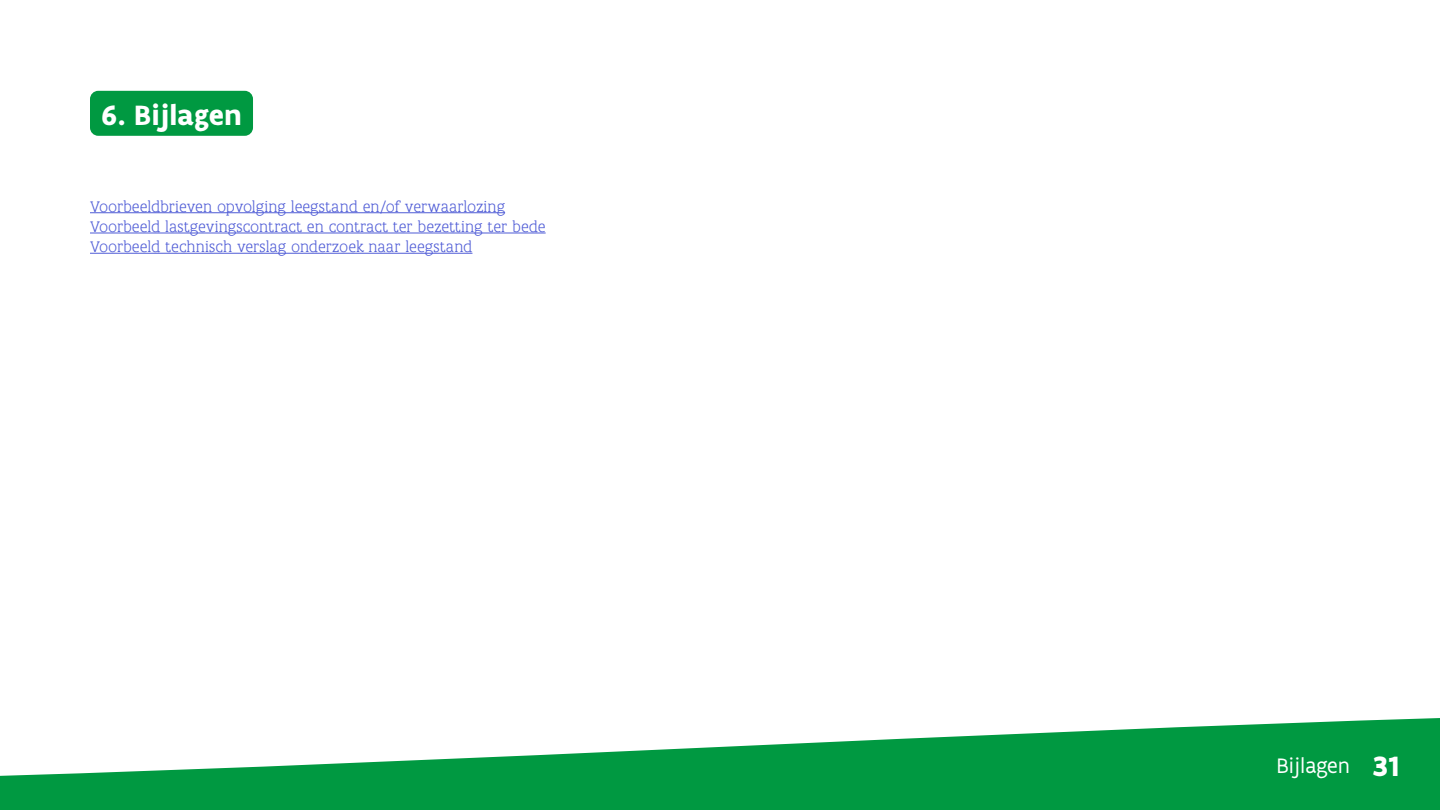
<style>
.page{position:relative;width:1440px;height:810px;background:#fff}
.page>*{position:absolute;margin:0;border:0;box-sizing:border-box;transform-origin:0 0}
.t1{font:700 30px "Flanders Art Sans";color:#fff}
.t2{font:22.5px "Flanders Art Sans";color:#fff}
.Broodtekst{font:300 16.5px/20.2px "Flanders Art Serif";color:#4f5cd6}
.s1{font-weight:700;font-size:30px}
</style>
<div class="page">
<svg style="left:0;top:718px;width:1440px;height:92px;fill:#009941"></svg>
<div style="left:90px;top:91px;width:163px;height:45px;background:#009941;border-radius:8px"></div>
<hr style="left:90px;top:213px;width:415px;height:1px;background:#4f5cd6">
<hr style="left:90px;top:233px;width:456px;height:1px;background:#4f5cd6">
<hr style="left:90px;top:253px;width:382px;height:1px;background:#4f5cd6">
<h2 class="t1" style="left:101px;top:96px;width:142px">6. Bijlagen</h2>
<p class="Broodtekst" style="left:90px;top:196px;width:417px">Voorbeeldbrieven opvolging leegstand en/of verwaarlozing</p>
<p class="Broodtekst" style="left:90px;top:217px;width:457px">Voorbeeld lastgevingscontract en contract ter bezetting ter bede<br>Voorbeeld technisch verslag onderzoek naar leegstand</p>
<h2 class="t2" style="left:1276px;top:752px;width:125px">Bijlagen <span class="s1">31</span></h2>
</div>
